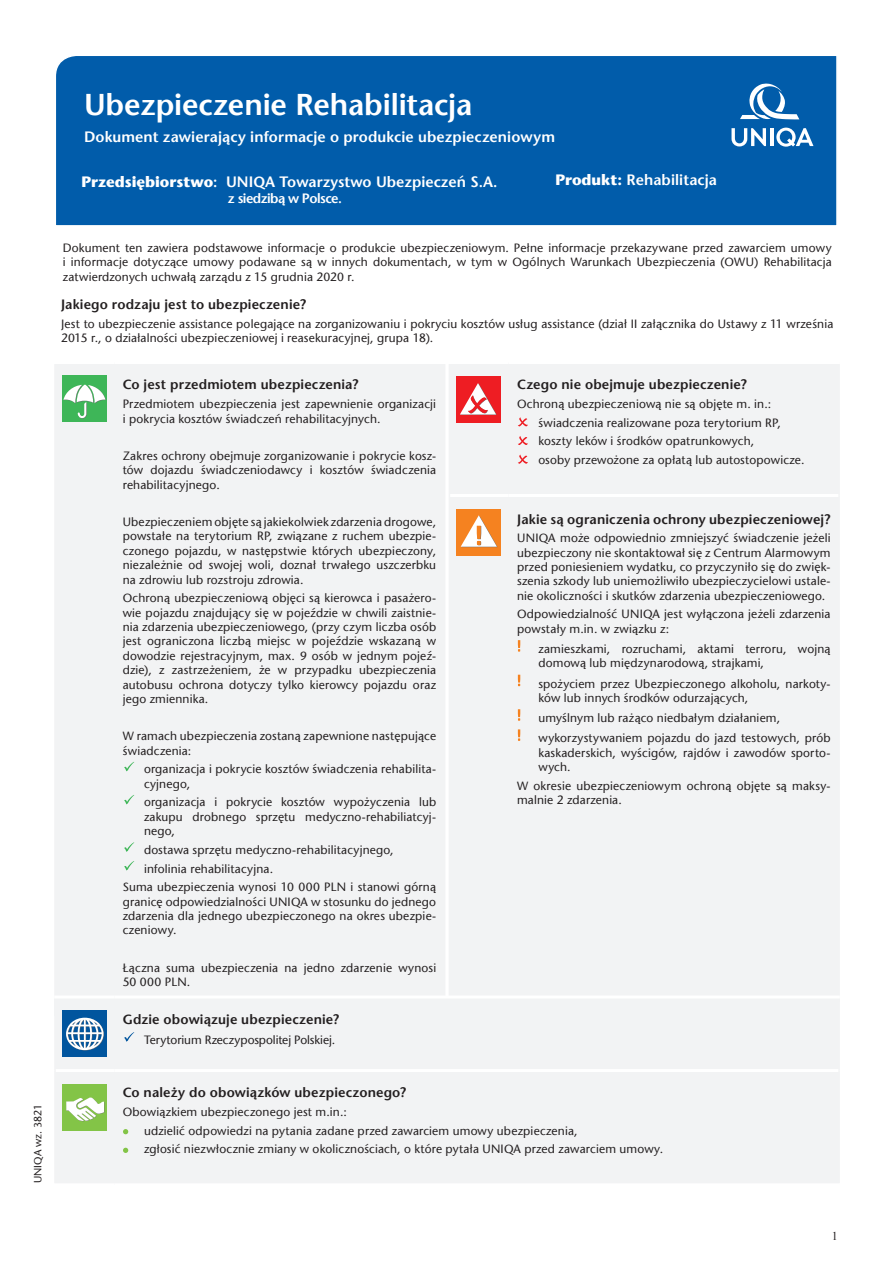
<style>
.page{position:relative;width:893px;height:1263px;background:#fff}
.page>*{position:absolute;margin:0;border:0;box-sizing:border-box;transform-origin:0 0}
.t1{font:600 30px "Stone Sans Pl";letter-spacing:-.005em;color:#fff}
.t2{font:600 15px "Stone Sans Pl";letter-spacing:.005em;color:#fff}
.t3{font:600 13.5px "Stone Sans Pl";letter-spacing:.01em;color:#231f20}
.t4{font:600 13.5px "Stone Sans Pl";letter-spacing:-.04em;color:#fff}
.t5{font:12px/14.4px "Stone Sans Pl";letter-spacing:.015em;color:#231f20}
.t6{font:12px "Stone Sans Pl";letter-spacing:-.005em;color:#231f20}
.t7{font:12px "Times New Roman";color:#231f20}
.t8{font:10.5px "Stone Sans Pl";color:#231f20}
.s1{font-weight:700}
</style>
<div class="page">
<div style="left:450px;top:364px;width:388px;height:631px;background:#f2f3f4"></div>
<hr style="left:449px;top:364px;width:1px;height:131px;background:#f2f3f4">
<hr style="left:508px;top:364px;width:1px;height:130px;background:#f2f3f4">
<hr style="left:838px;top:364px;width:2px;height:131px;background:#f2f3f4">
<hr style="left:449px;top:495px;width:1px;height:507px;background:#f2f3f4">
<hr style="left:508px;top:497px;width:1px;height:505px;background:#f2f3f4">
<hr style="left:838px;top:495px;width:2px;height:507px;background:#f2f3f4">
<hr style="left:450px;top:494px;width:59px;height:3px;background:#fff">
<hr style="left:509px;top:494px;width:329px;height:3px;background:#fff">
<div style="left:456px;top:376px;width:45px;height:47px;background:#ee1d23"></div>
<svg style="left:460px;top:383px;width:37px;height:32px"></svg>
<svg style="left:518px;top:417px;width:10px;height:9px"></svg>
<svg style="left:518px;top:436px;width:10px;height:9px"></svg>
<svg style="left:518px;top:455px;width:10px;height:9px"></svg>
<div style="left:456px;top:509px;width:45px;height:46px;background:#f58220"></div>
<svg style="left:461px;top:515px;width:37px;height:32px"></svg>
<svg style="left:518px;top:640px;width:2px;height:12px"></svg>
<svg style="left:518px;top:675px;width:2px;height:11px"></svg>
<svg style="left:518px;top:709px;width:2px;height:12px"></svg>
<svg style="left:518px;top:729px;width:2px;height:12px"></svg>
<div style="left:56px;top:364px;width:388px;height:631px;background:#f2f3f4"></div>
<hr style="left:54px;top:364px;width:2px;height:652px;background:#f2f3f4">
<hr style="left:113px;top:364px;width:2px;height:652px;background:#f2f3f4">
<hr style="left:444px;top:364px;width:1px;height:652px;background:#f2f3f4">
<div style="left:62px;top:375px;width:45px;height:47px;background:#3eb658"></div>
<svg style="left:63px;top:385px;width:43px;height:33px"></svg>
<svg style="left:124px;top:762px;width:10px;height:9px"></svg>
<svg style="left:124px;top:795px;width:10px;height:9px"></svg>
<svg style="left:124px;top:842px;width:10px;height:10px"></svg>
<svg style="left:124px;top:861px;width:10px;height:9px"></svg>
<div style="left:56px;top:56px;width:781px;height:170px;background:#015caa"></div>
<svg style="left:731px;top:128px;width:35px;height:18px"></svg>
<hr style="left:770px;top:128px;width:3px;height:18px;background:#fff">
<svg style="left:776px;top:128px;width:37px;height:19px"></svg>
<svg style="left:740px;top:83px;width:59px;height:36px"></svg>
<div style="left:56px;top:999px;width:782px;height:184px;background:#f2f3f4"></div>
<hr style="left:54px;top:998px;width:2px;height:72px;background:#f2f3f4">
<hr style="left:113px;top:998px;width:2px;height:71px;background:#f2f3f4">
<hr style="left:838px;top:998px;width:2px;height:72px;background:#f2f3f4">
<hr style="left:54px;top:1070px;width:2px;height:113px;background:#f2f3f4">
<hr style="left:113px;top:1072px;width:2px;height:111px;background:#f2f3f4">
<hr style="left:838px;top:1070px;width:2px;height:113px;background:#f2f3f4">
<hr style="left:54px;top:995px;width:60px;height:3px;background:#fff">
<hr style="left:114px;top:995px;width:726px;height:3px;background:#fff">
<hr style="left:56px;top:1069px;width:58px;height:3px;background:#fff">
<hr style="left:114px;top:1069px;width:724px;height:3px;background:#fff">
<div style="left:63px;top:1010px;width:44px;height:47px;background:#01559e"></div>
<svg style="left:66px;top:1018px;width:38px;height:32px"></svg>
<svg style="left:124px;top:1032px;width:10px;height:10px"></svg>
<div style="left:62px;top:1084px;width:45px;height:46px;background:#83c447"></div>
<svg style="left:66px;top:1097px;width:38px;height:24px"></svg>
<svg style="left:123px;top:1129px;width:5px;height:5px"></svg>
<svg style="left:123px;top:1148px;width:5px;height:5px"></svg>
<p class="t8" style="left:32px;top:1183px;width:81px;rotate:-90deg">UNIQA wz. 3821</p>
<h1 class="t1" style="left:84px;top:87px;width:390px">Ubezpieczenie Rehabilitacja</h1>
<p class="t2" style="left:84px;top:127px;width:472px">Dokument zawierający informacje o produkcie ubezpieczeniowym</p>
<p class="t2" style="left:82px;top:172px;width:417px"><span class="s1">Przedsiębiorstwo</span>: UNIQA Towarzystwo Ubezpieczeń S.A.</p>
<p class="t4" style="left:228px;top:190px;width:116px">z siedzibą w Polsce.</p>
<p class="t2" style="left:555px;top:171px;width:163px"><span class="s1">Produkt:</span> Rehabilitacja</p>
<p class="t5" style="left:63px;top:240px;width:770px;text-align:justify">Dokument ten zawiera podstawowe informacje o produkcie ubezpieczeniowym. Pełne informacje przekazywane przed zawarciem umowy i informacje dotyczące umowy podawane są w innych dokumentach, w tym w Ogólnych Warunkach Ubezpieczenia (OWU) Rehabilitacja zatwierdzonych uchwałą zarządu z 15 grudnia 2020 r.</p>
<p class="t3" style="left:61px;top:296px;width:246px">Jakiego rodzaju jest to ubezpieczenie?</p>
<p class="t5" style="left:61px;top:316px;width:774px">Jest to ubezpieczenie assistance polegające na zorganizowaniu i pokryciu kosztów usług assistance (dział II załącznika do Ustawy z 11 września<br>2015 r., o działalności ubezpieczeniowej i reasekuracyjnej, grupa 18).</p>
<p class="t3" style="left:123px;top:377px;width:237px">Co jest przedmiotem ubezpieczenia?</p>
<p class="t5" style="left:123px;top:397px;width:315px">Przedmiotem ubezpieczenia jest zapewnienie organizacji i pokrycia kosztów świadczeń rehabilitacyjnych.</p>
<p class="t5" style="left:123px;top:448px;width:315px;text-align:justify">Zakres ochrony obejmuje zorganizowanie i pokrycie kosz&shy;tów dojazdu świadczeniodawcy i kosztów świadczenia rehabilitacyjnego.</p>
<p class="t5" style="left:123px;top:515px;width:315px;text-align:justify">Ubezpieczeniem objęte są jakiekolwiek zdarzenia drogowe, powstałe na terytorium RP, związane z ruchem ubezpie&shy;czonego pojazdu, w następstwie których ubezpieczony, niezależnie od swojej woli, doznał trwałego uszczerbku na zdrowiu lub rozstroju zdrowia.</p>
<p class="t5" style="left:123px;top:591px;width:315px;text-align:justify">Ochroną ubezpieczeniową objęci są kierowca i pasażero&shy;wie pojazdu znajdujący się w pojeździe w chwili zaistnie&shy;nia zdarzenia ubezpieczeniowego, (przy czym liczba osób jest ograniczona liczbą miejsc w pojeździe wskazaną w dowodzie rejestracyjnym, max. 9 osób w jednym pojeź&shy;dzie), z zastrzeżeniem, że w przypadku ubezpieczenia autobusu ochrona dotyczy tylko kierowcy pojazdu oraz jego zmiennika.</p>
<p class="t5" style="left:123px;top:729px;width:315px">W ramach ubezpieczenia zostaną zapewnione następujące świadczenia:</p>
<p class="t5" style="left:144px;top:762px;width:294px">organizacja i pokrycie kosztów świadczenia rehabilita&shy;cyjnego,</p>
<p class="t5" style="left:144px;top:795px;width:294px;text-align:justify">organizacja i pokrycie kosztów wypożyczenia lub zakupu drobnego sprzętu medyczno-rehabiliatcyj&shy;nego,</p>
<p class="t5" style="left:144px;top:842px;width:251px">dostawa sprzętu medyczno-rehabilitacyjnego,</p>
<p class="t5" style="left:144px;top:861px;width:131px">infolinia rehabilitacyjna.</p>
<p class="t5" style="left:123px;top:880px;width:315px">Suma ubezpieczenia wynosi 10 000 PLN i stanowi górną</p>
<p class="t5" style="left:123px;top:894px;width:315px;text-align:justify">granicę odpowiedzialności UNIQA w stosunku do jednego zdarzenia dla jednego ubezpieczonego na okres ubezpie&shy;czeniowy.</p>
<p class="t5" style="left:123px;top:960px;width:315px">Łączna suma ubezpieczenia na jedno zdarzenie wynosi<br>50 000 PLN.</p>
<p class="t3" style="left:517px;top:377px;width:231px">Czego nie obejmuje ubezpieczenie?</p>
<p class="t5" style="left:538px;top:395px;width:268px;line-height:18.6px;text-indent:-21px">Ochroną ubezpieczeniową nie są objęte m. in.: świadczenia realizowane poza terytorium RP, koszty leków i środków opatrunkowych,<br>osoby przewożone za opłatą lub autostopowicze.</p>
<p class="t3" style="left:517px;top:511px;width:315px">Jakie są ograniczenia ochrony ubezpieczeniowej?</p>
<p class="t5" style="left:517px;top:531px;width:315px;text-align:justify">UNIQA może odpowiednio zmniejszyć świadczenie jeżeli ubezpieczony nie skontaktował się z Centrum Alarmowym przed poniesieniem wydatku, co przyczyniło się do zwięk&shy;szenia szkody lub uniemożliwiło ubezpieczycielowi ustale&shy;nie okoliczności i skutków zdarzenia ubezpieczeniowego.</p>
<p class="t5" style="left:517px;top:607px;width:315px">Odpowiedzialność UNIQA jest wyłączona jeżeli zdarzenia powstały m.in. w związku z:</p>
<p class="t5" style="left:538px;top:642px;width:294px">zamieszkami, rozruchami, aktami terroru, wojną domową lub międzynarodową, strajkami,</p>
<p class="t5" style="left:538px;top:676px;width:294px">spożyciem przez Ubezpieczonego alkoholu, narkoty&shy;ków lub innych środków odurzających,</p>
<p class="t5" style="left:538px;top:708px;width:294px;line-height:20.1px">umyślnym lub rażąco niedbałym działaniem, wykorzystywaniem pojazdu do jazd testowych, prób</p>
<p class="t5" style="left:538px;top:745px;width:294px">kaskaderskich, wyścigów, rajdów i zawodów sporto&shy;wych.</p>
<p class="t5" style="left:517px;top:778px;width:315px">W okresie ubezpieczeniowym ochroną objęte są maksy&shy;malnie 2 zdarzenia.</p>
<p class="t3" style="left:123px;top:1011px;width:218px">Gdzie obowiązuje ubezpieczenie?</p>
<p class="t6" style="left:144px;top:1033px;width:193px">Terytorium Rzeczypospolitej Polskiej.</p>
<p class="t3" style="left:123px;top:1085px;width:285px">Co należy do obowiązków ubezpieczonego?</p>
<p class="t5" style="left:144px;top:1103px;width:521px;line-height:18.6px;text-indent:-21px">Obowiązkiem ubezpieczonego jest m.in.:<br>udzielić odpowiedzi na pytania zadane przed zawarciem umowy ubezpieczenia,<br>zgłosić niezwłocznie zmiany w okolicznościach, o które pytała UNIQA przed zawarciem umowy.</p>
<p class="t7" style="left:832px;top:1227px;width:7px">1</p>
</div>
